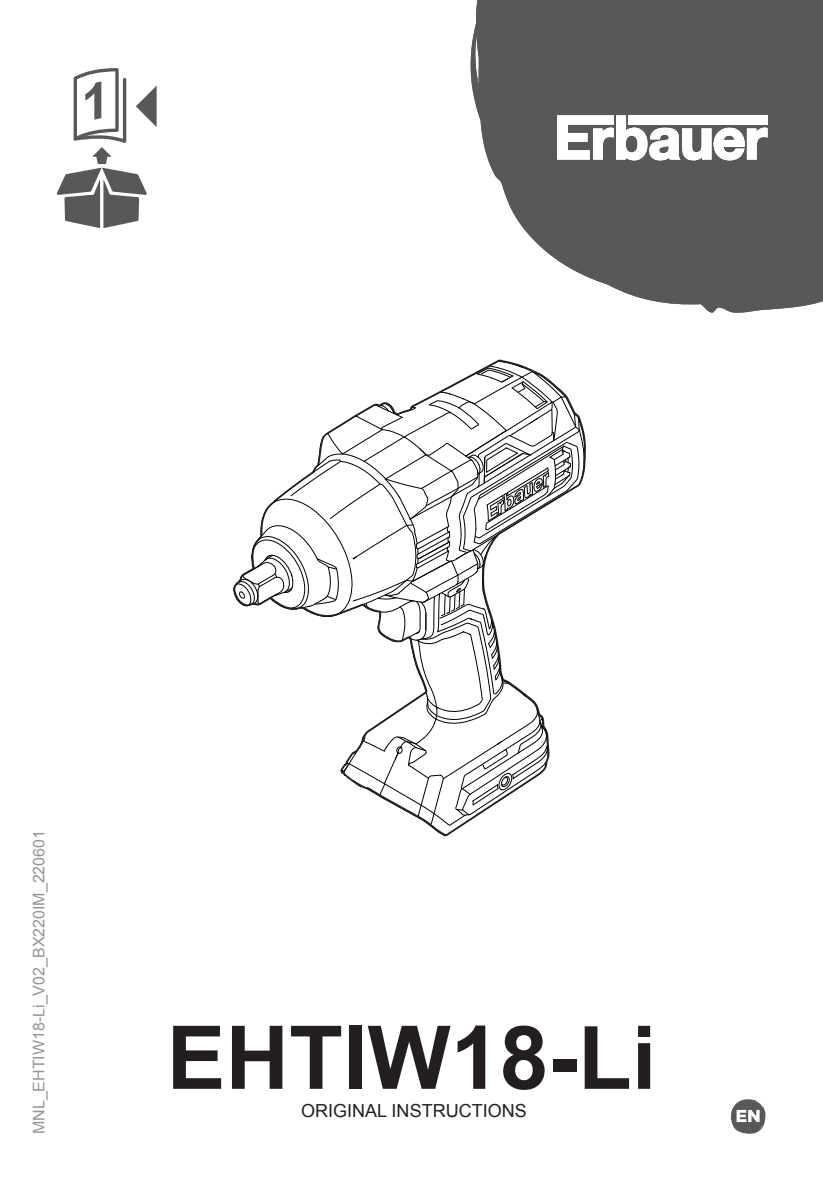
<style>
.page{position:relative;width:823px;height:1191px;background:#fff}
.page>*{position:absolute;margin:0;border:0;box-sizing:border-box;transform-origin:0 0}
.t1{font:700 88px "Arial";color:#231f20}
.t2{font:18px "Arial";color:#231f20}
.t3{font:16px "Arial";color:#939598}
</style>
<div class="page">
<svg style="left:56px;top:68px;width:100px;height:160px"></svg>
<svg style="left:233px;top:359px;width:352px;height:478px"></svg>
<svg style="left:730px;top:1099px;width:35px;height:34px"></svg>
<svg style="left:470px;top:0;width:352px;height:313px;fill:#57585a"></svg>
<svg style="left:556px;top:115px;width:211px;height:45px"></svg>
<p class="t3" style="left:28px;top:1134px;width:306px;rotate:-90deg">MNL_EHTIW18-Li_V02_BX220IM_220601</p>
<h1 class="t1" style="left:167px;top:1000px;width:490px">EHTIW18-Li</h1>
<p class="t2" style="left:301px;top:1099px;width:227px">ORIGINAL INSTRUCTIONS</p>
</div>
